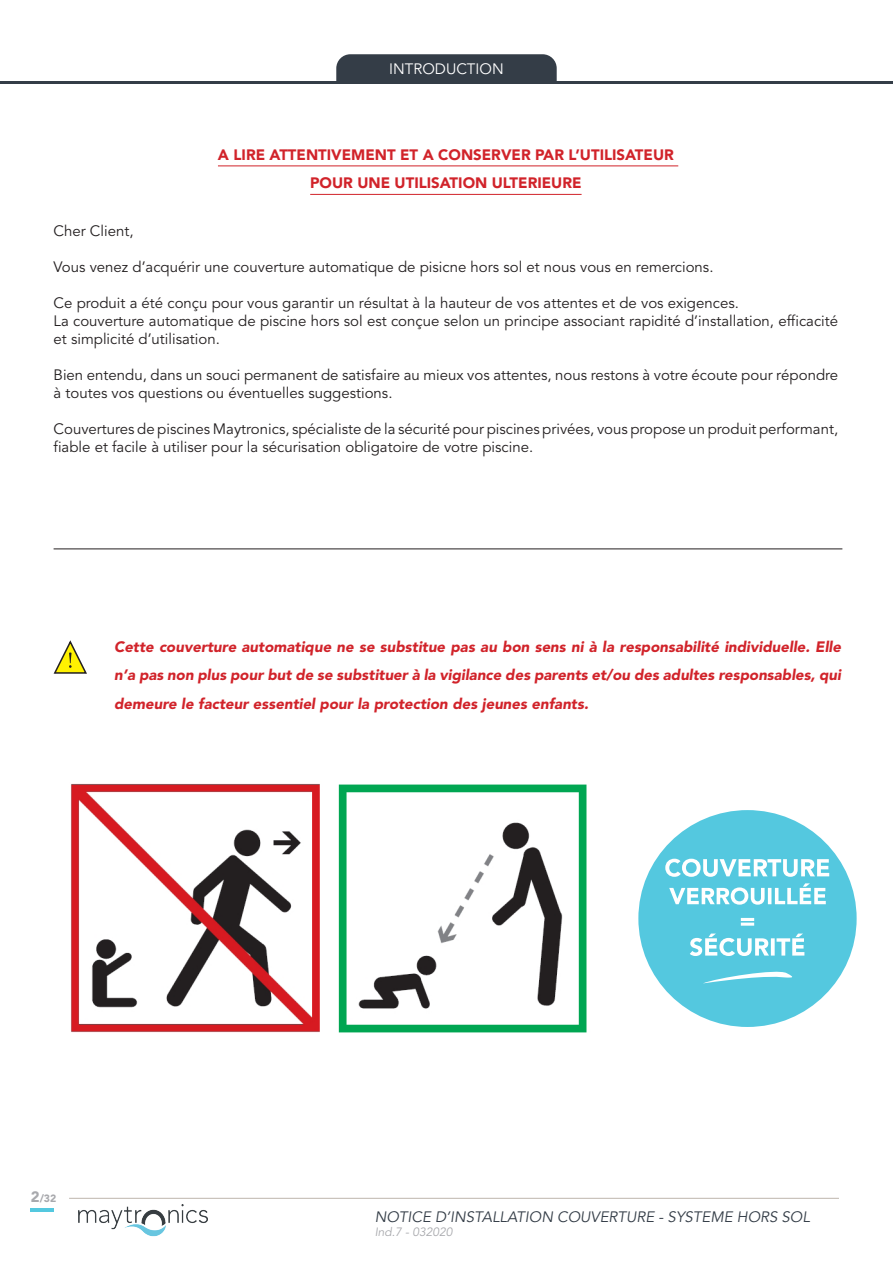
<style>
.page{position:relative;width:893px;height:1263px;background:#fff}
.page>*{position:absolute;margin:0;border:0;box-sizing:border-box;transform-origin:0 0}
.t1{font:15px/18px "Avenir LT";color:#231f20}
.t2{font:italic 900 15px/28.5px "Avenir LT";color:#d1232a;text-align:justify}
.t3{font:900 15px "Avenir LT";color:#d1232a}
.t4{font:italic 15px "Avenir LT";color:#343d47}
.t5{font:15px "Avenir LT";color:#fff}
.t6{font:italic 12px "Avenir LT";color:#a8a9ad}
.t7{font:900 10.5px "Avenir LT";color:#a8a9ad}
.s1{font-size:15px}
</style>
<div class="page">
<hr style="left:31px;top:1208px;width:23px;height:3px;background:#54c8df">
<hr style="left:69px;top:1198px;width:770px;height:1px;background:#beb6ad">
<img style="left:79px;top:1204px;width:128px;height:32px">
<hr style="left:0;top:81px;width:893px;height:2px;background:#343d47">
<div style="left:336px;top:54px;width:221px;height:27px;background:#343d47"></div>
<div style="left:635px;top:807px;width:225px;height:223px;background:#54c8df;border-radius:50%"></div>
<div style="left:632px;top:804px;width:231px;height:229px;border:6px solid #fff;border-radius:50%"></div>
<svg style="left:690px;top:933px;width:114px;height:23px"></svg>
<svg style="left:741px;top:922px;width:13px;height:4px"></svg>
<svg style="left:741px;top:918px;width:13px;height:3px"></svg>
<svg style="left:665px;top:859px;width:164px;height:18px"></svg>
<svg style="left:704px;top:971px;width:88px;height:12px"></svg>
<svg style="left:669px;top:883px;width:157px;height:22px"></svg>
<svg style="left:53px;top:640px;width:34px;height:34px"></svg>
<hr style="left:54px;top:549px;width:788px;height:1px;background:#231f20">
<hr style="left:218px;top:165px;width:460px;height:1px;background:#d1232a">
<hr style="left:310px;top:194px;width:272px;height:1px;background:#d1232a">
<img style="left:338px;top:784px;width:249px;height:249px">
<img style="left:71px;top:783px;width:249px;height:250px">
<p class="t5" style="left:389px;top:60px;width:116px">INTRODUCTION</p>
<p class="t3" style="left:218px;top:146px;width:457px">A LIRE ATTENTIVEMENT ET A CONSERVER PAR L’UTILISATEUR</p>
<p class="t3" style="left:310px;top:174px;width:273px">POUR UNE UTILISATION ULTERIEURE</p>
<p class="t1" style="left:54px;top:223px;width:81px">Cher Client,</p>
<p class="t1" style="left:54px;top:259px;width:661px">Vous venez d’acquérir une couverture automatique de pisicne hors sol et nous vous en remercions.</p>
<p class="t1" style="left:54px;top:295px;width:687px">Ce produit a été conçu pour vous garantir un résultat à la hauteur de vos attentes et de vos exigences.</p>
<p class="t1" style="left:54px;top:313px;width:786px">La couverture automatique de piscine hors sol est conçue selon un principe associant rapidité d’installation, efficacité et simplicité d’utilisation.</p>
<p class="t1" style="left:54px;top:367px;width:786px">Bien entendu, dans un souci permanent de satisfaire au mieux vos attentes, nous restons à votre écoute pour répondre à toutes vos questions ou éventuelles suggestions.</p>
<p class="t1" style="left:54px;top:421px;width:786px">Couvertures de piscines Maytronics, spécialiste de la sécurité pour piscines privées, vous propose un produit performant, fiable et facile à utiliser pour la sécurisation obligatoire de votre piscine.</p>
<p class="t2" style="left:114px;top:632px;width:728px">Cette couverture automatique ne se substitue pas au bon sens ni à la responsabilité individuelle. Elle n’a pas non plus pour but de se substituer à la vigilance des parents et/ou des adultes responsables, qui demeure le facteur essentiel pour la protection des jeunes enfants.</p>
<p class="t7" style="left:31px;top:1192px;width:27px"><span class="s1">2</span>/32</p>
<p class="t4" style="left:375px;top:1208px;width:437px">NOTICE D’INSTALLATION COUVERTURE - SYSTEME HORS SOL</p>
<p class="t6" style="left:375px;top:1225px;width:79px">Ind.7 - 032020</p>
</div>
